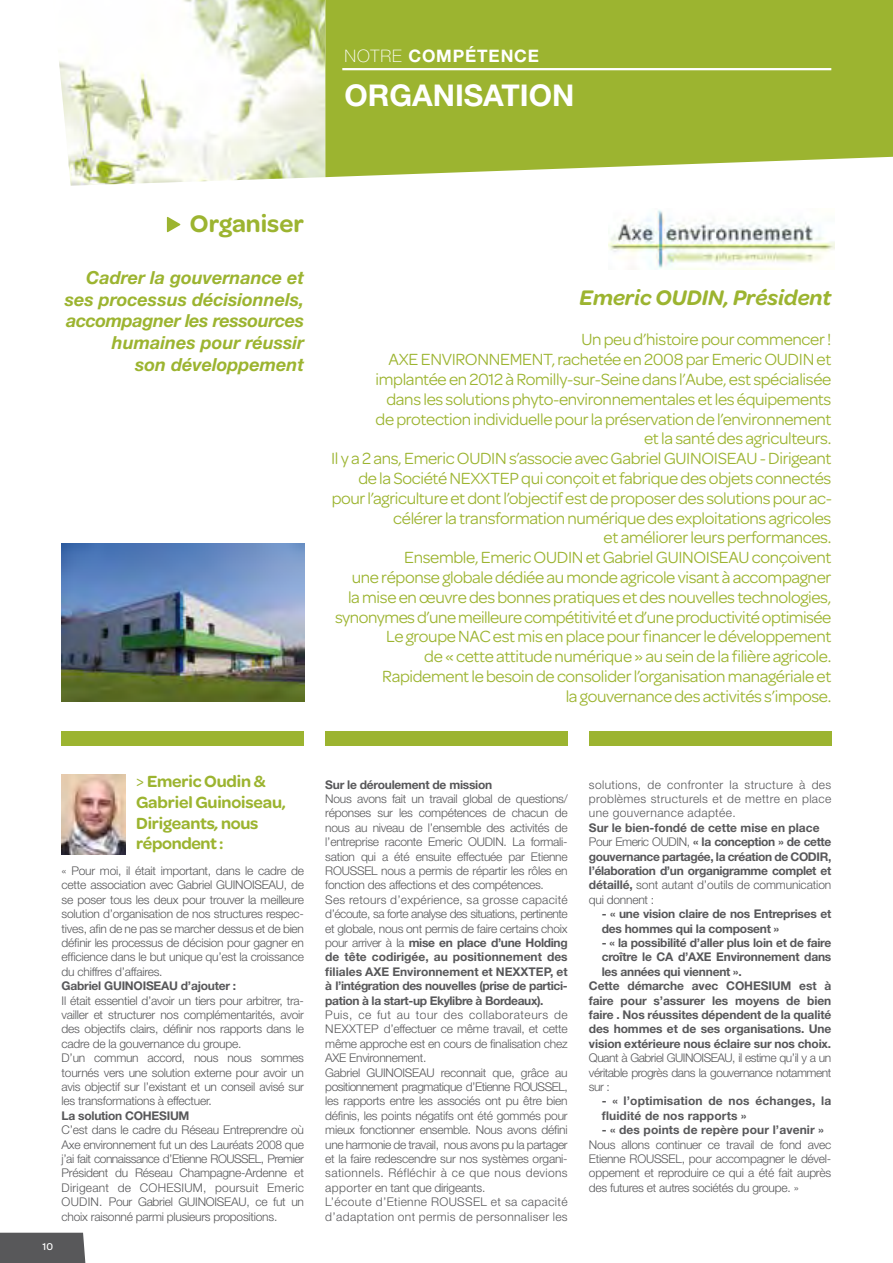
<style>
.page{position:relative;width:893px;height:1263px;background:#fff}
.page>*{position:absolute;margin:0;border:0;box-sizing:border-box;transform-origin:0 0}
.t1{font:700 30px "Helvetica Neue";color:#fff}
.t2{font:600 25.5px "Omnes";color:#9cb430}
.t3{font:italic 600 22.5px "Omnes";color:#9cb430}
.t4{font:italic 700 18px/21.6px "Helvetica Neue";color:#9cb430;text-align:right}
.t5{font:17.25px/19.8px "Omnes";letter-spacing:-.02em;color:#9cb430;text-align:right}
.t6{font:600 17.25px/20.7px "Omnes";letter-spacing:-.01em;color:#9cb430}
.t7{font:700 17.25px "Helvetica Neue";letter-spacing:.05em;color:#fff}
.t8{font:300 12px/14.4px "Helvetica Neue";letter-spacing:-.02em;color:#58585a;text-align:justify}
.t9{font:700 12px/14.4px "Helvetica Neue";letter-spacing:-.02em;color:#58585a}
.t10{font:700 12px/14.4px "Helvetica Neue";letter-spacing:.01em;color:#58585a}
.t11{font:500 10.5px "Omnes";color:#fff}
.s1{font-weight:100}
.s2{font-weight:400}
.s3{font-style:italic}
.s4{font-weight:700}
.s5{font-weight:300}
</style>
<div class="page">
<img style="left:59px;top:0;width:266px;height:186px">
<div style="left:0;top:1233px;width:85px;height:30px;background:#58585a"></div>
<div style="left:62px;top:731px;width:242px;height:15px;background:#9cb430"></div>
<div style="left:325px;top:731px;width:243px;height:15px;background:#9cb430"></div>
<div style="left:589px;top:731px;width:242px;height:15px;background:#9cb430"></div>
<img style="left:62px;top:774px;width:63px;height:81px">
<img style="left:608px;top:210px;width:226px;height:60px">
<svg style="left:325px;top:0;width:568px;height:177px;background:#a1b83c"></svg>
<hr style="left:342px;top:68px;width:489px;height:2px;background:#fff">
<svg style="left:167px;top:217px;width:14px;height:15px"></svg>
<img style="left:62px;top:544px;width:242px;height:158px">
<h3 class="t7" style="left:344px;top:46px;width:196px"><span class="s1">NOTRE</span> COMPÉTENCE</h3>
<h1 class="t1" style="left:344px;top:77px;width:231px">ORGANISATION</h1>
<h2 class="t2" style="left:190px;top:209px;width:116px">Organiser</h2>
<h3 class="t4" style="left:65px;top:267px;width:241px">Cadrer la gouvernance et ses processus décisionnels, accompagner les ressources humaines pour réussir<br>son développement</h3>
<h3 class="t3" style="left:580px;top:285px;width:253px">Emeric OUDIN, Président</h3>
<p class="t5" style="left:331px;top:330px;width:502px">Un peu d’histoire pour commencer !<br>AXE ENVIRONNEMENT, rachetée en 2008 par Emeric OUDIN et implantée en 2012 à Romilly-sur-Seine dans l’Aube, est spécialisée<br>dans les solutions phyto-environnementales et les équipements<br>de protection individuelle pour la préservation de l’environnement<br>et la santé des agriculteurs.<br>Il y a 2 ans, Emeric OUDIN s’associe avec Gabriel GUINOISEAU - Dirigeant de la Société NEXXTEP qui conçoit et fabrique des objets connectés pour l’agriculture et dont l’objectif est de proposer des solutions pour ac&shy;célérer la transformation numérique des exploitations agricoles<br>et améliorer leurs performances.<br>Ensemble, Emeric OUDIN et Gabriel GUINOISEAU conçoivent<br>une réponse globale dédiée au monde agricole visant à accompagner<br>la mise en œuvre des bonnes pratiques et des nouvelles technologies, synonymes d’une meilleure compétitivité et d’une productivité optimisée Le groupe NAC est mis en place pour financer le développement<br>de « cette attitude numérique » au sein de la filière agricole.<br>Rapidement le besoin de consolider l’organisation managériale et<br>la gouvernance des activités s’impose.</p>
<p class="t11" style="left:43px;top:1240px;width:12px">10</p>
<h3 class="t6" style="left:136px;top:771px;width:151px"><span class="s2">&gt;</span> Emeric Oudin &amp;<br>Gabriel Guinoiseau,<br>Dirigeants<span class="s3">,</span> nous répondent :</h3>
<p class="t8" style="left:62px;top:863px;width:244px">« Pour moi, il était important, dans le cadre de cette association avec Gabriel GUINOISEAU, de se poser tous les deux pour trouver la meilleure solution d’organisation de nos structures respec&shy;tives, afin de ne pas se marcher dessus et de bien définir les processus de décision pour gagner en efficience dans le but unique qu’est la croissance du chiffres d’affaires.</p>
<p class="t9" style="left:62px;top:978px;width:176px">Gabriel GUINOISEAU d’ajouter :</p>
<p class="t8" style="left:62px;top:993px;width:244px;text-align:left">Il était essentiel d’avoir un tiers pour arbitrer, tra&shy;vailler et structurer nos complémentarités, avoir des objectifs clairs, définir nos rapports dans le cadre de la gouvernance du groupe.<br>D’un commun accord, nous nous sommes tournés vers une solution externe pour avoir un avis objectif sur l’existant et un conseil avisé sur les transformations à effectuer.</p>
<p class="t9" style="left:62px;top:1108px;width:129px">La solution COHESIUM</p>
<p class="t8" style="left:62px;top:1122px;width:244px">C’est dans le cadre du Réseau Entreprendre où Axe environnement fut un des Lauréats 2008 que j’ai fait connaissance d’Etienne ROUSSEL, Premier Président du Réseau Champagne-Ardenne et Dirigeant de COHESIUM, poursuit Emeric OUDIN. Pour Gabriel GUINOISEAU, ce fut un choix raisonné parmi plusieurs propositions.</p>
<p class="t9" style="left:325px;top:777px;width:169px">Sur le déroulement de mission</p>
<p class="t8" style="left:325px;top:791px;width:244px;text-align:left">Nous avons fait un travail global de questions/ réponses sur les compétences de chacun de nous au niveau de l’ensemble des activités de l’entreprise raconte Emeric OUDIN. La formali&shy;sation qui a été ensuite effectuée par Etienne ROUSSEL nous a permis de répartir les rôles en fonction des affections et des compétences.<br>Ses retours d’expérience, sa grosse capacité d’écoute, sa forte analyse des situations, pertinente et globale, nous ont permis de faire certains choix pour arriver à la <span class="s4">mise en place d’une Holding de tête codirigée, au positionnement des filiales AXE Environnement et NEXXTEP, et à l’intégration des nouvelles (prise de partici&shy;pation à la start-up Ekylibre à Bordeaux).</span></p>
<p class="t8" style="left:325px;top:1007px;width:244px;text-align:left">Puis, ce fut au tour des collaborateurs de NEXXTEP d’effectuer ce même travail, et cette même approche est en cours de finalisation chez AXE Environnement.<br>Gabriel GUINOISEAU reconnait que, grâce au positionnement pragmatique d’Etienne ROUSSEL, les rapports entre les associés ont pu être bien définis, les points négatifs ont été gommés pour mieux fonctionner ensemble. Nous avons défini une harmonie de travail, nous avons pu la partager et la faire redescendre sur nos systèmes organi&shy;sationnels. Réfléchir à ce que nous devions apporter en tant que dirigeants.<br>L’écoute d’Etienne ROUSSEL et sa capacité d’adaptation ont permis de personnaliser les</p>
<p class="t8" style="left:589px;top:777px;width:244px">solutions, de confronter la structure à des problèmes structurels et de mettre en place une gouvernance adaptée.</p>
<p class="t9" style="left:589px;top:820px;width:244px">Sur le bien-fondé de cette mise en place <span class="s5">Pour Emeric OUDIN,</span> « la conception » de cette gouvernance partagée, la création de CODIR, l’élaboration d’un organigramme complet et détaillé, <span class="s5">sont autant d’outils de communication qui donnent :</span></p>
<p class="t9" style="left:602px;top:906px;width:231px">- « une vision claire de nos Entreprises et des hommes qui la composent »</p>
<p class="t9" style="left:602px;top:935px;width:231px">- « la possibilité d’aller plus loin et de faire</p>
<p class="t9" style="left:602px;top:949px;width:231px">croître le CA d’AXE Environnement dans</p>
<p class="t9" style="left:602px;top:964px;width:142px">les années qui viennent ».</p>
<p class="t9" style="left:589px;top:978px;width:244px">Cette démarche avec COHESIUM est à</p>
<p class="t9" style="left:589px;top:993px;width:244px">faire pour s’assurer les moyens de bien</p>
<p class="t9" style="left:589px;top:1007px;width:244px">faire . Nos réussites dépendent de la qualité</p>
<p class="t9" style="left:589px;top:1021px;width:244px">des hommes et de ses organisations. Une</p>
<p class="t9" style="left:589px;top:1036px;width:244px">vision extérieure nous éclaire sur nos choix.</p>
<p class="t8" style="left:589px;top:1050px;width:244px">Quant à Gabriel GUINOISEAU, il estime qu’il y a un véritable progrès dans la gouvernance notamment sur :</p>
<p class="t10" style="left:602px;top:1093px;width:231px">- « l’optimisation de nos échanges, la fluidité de nos rapports »</p>
<p class="t10" style="left:602px;top:1122px;width:224px">- « des points de repère pour l’avenir »</p>
<p class="t8" style="left:589px;top:1137px;width:244px">Nous allons continuer ce travail de fond avec Etienne ROUSSEL, pour accompagner le dével&shy;oppement et reproduire ce qui a été fait auprès des futures et autres sociétés du groupe. »</p>
</div>
